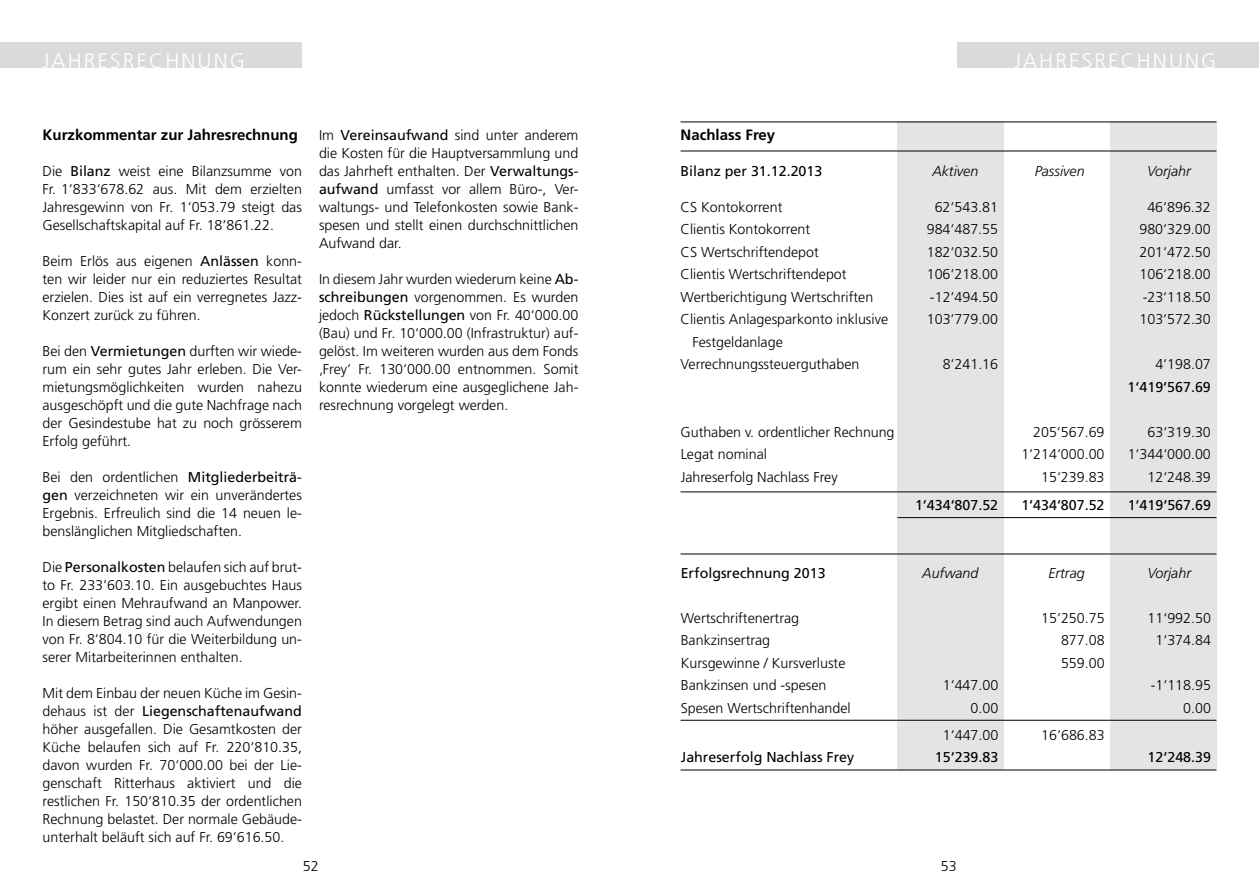
<style>
.page{position:relative;width:1259px;height:893px;background:#fff}
.page>*{position:absolute;margin:0;border:0;box-sizing:border-box;transform-origin:0 0}
.t1{font:300 21px "Frutiger";letter-spacing:.1em;color:#fff}
.t2{font:700 15px "Frutiger";color:#000}
.t3{font:300 14.25px/18px "Frutiger";color:#000;text-align:justify}
.t4{font:14.25px "Frutiger";color:#000}
.t5{font:italic 300 14.25px "Frutiger";color:#000}
.s1{font-weight:400}
</style>
<div class="page">
<div style="left:0;top:43px;width:302px;height:25px;background:#d9dadb"></div>
<div style="left:957px;top:43px;width:302px;height:25px;background:#d9dadb"></div>
<div style="left:1110px;top:122px;width:106px;height:648px;background:#e3e4e4"></div>
<div style="left:897px;top:122px;width:106px;height:648px;background:#e3e4e4"></div>
<hr style="left:680px;top:122px;width:536px;height:1px;background:#000">
<hr style="left:680px;top:151px;width:536px;height:1px;background:#000">
<hr style="left:680px;top:720px;width:536px;height:1px;background:#000">
<hr style="left:680px;top:770px;width:536px;height:1px;background:#000">
<hr style="left:680px;top:554px;width:536px;height:1px;background:#000">
<hr style="left:897px;top:517px;width:319px;height:1px;background:#000">
<hr style="left:680px;top:492px;width:536px;height:1px;background:#000">
<h1 class="t1" style="left:43px;top:49px;width:204px">JAHRESRECHNUNG</h1>
<h1 class="t1" style="left:1014px;top:49px;width:204px">JAHRESRECHNUNG</h1>
<p class="t2" style="left:43px;top:126px;width:257px">Kurzkommentar zur Jahresrechnung</p>
<p class="t3" style="left:43px;top:162px;width:261px">Die <span class="s1">Bilanz</span> weist eine Bilanzsumme von Fr. 1‘833‘678.62 aus. Mit dem erzielten Jahresgewinn von Fr. 1‘053.79 steigt das Gesellschaftskapital auf Fr. 18‘861.22.</p>
<p class="t3" style="left:43px;top:252px;width:261px">Beim Erlös aus eigenen <span class="s1">Anlässen</span> konn&shy;ten wir leider nur ein reduziertes Resultat erzielen. Dies ist auf ein verregnetes Jazz-Konzert zurück zu führen.</p>
<p class="t3" style="left:43px;top:342px;width:261px">Bei den <span class="s1">Vermietungen</span> durften wir wiede&shy;rum ein sehr gutes Jahr erleben. Die Ver&shy;mietungsmöglichkeiten wurden nahezu ausgeschöpft und die gute Nachfrage nach der Gesindestube hat zu noch grösserem Erfolg geführt.</p>
<p class="t3" style="left:43px;top:468px;width:261px">Bei den ordentlichen <span class="s1">Mitgliederbeiträ&shy;gen</span> verzeichneten wir ein unverändertes Ergebnis. Erfreulich sind die 14 neuen le&shy;benslänglichen Mitgliedschaften.</p>
<p class="t3" style="left:43px;top:558px;width:261px">Die <span class="s1">Personalkosten</span> belaufen sich auf brut&shy;to Fr. 233‘603.10. Ein ausgebuchtes Haus ergibt einen Mehraufwand an Manpower.<br>In diesem Betrag sind auch Aufwendungen von Fr. 8‘804.10 für die Weiterbildung un&shy;serer Mitarbeiterinnen enthalten.</p>
<p class="t3" style="left:43px;top:684px;width:261px">Mit dem Einbau der neuen Küche im Gesin&shy;dehaus ist der <span class="s1">Liegenschaftenaufwand </span>höher ausgefallen. Die Gesamtkosten der Küche belaufen sich auf Fr. 220‘810.35, davon wurden Fr. 70‘000.00 bei der Lie&shy;genschaft Ritterhaus aktiviert und die restlichen Fr. 150‘810.35 der ordentlichen Rechnung belastet. Der normale Gebäude&shy;unterhalt beläuft sich auf Fr. 69‘616.50.</p>
<p class="t3" style="left:319px;top:126px;width:261px">Im <span class="s1">Vereinsaufwand</span> sind unter anderem die Kosten für die Hauptversammlung und das Jahrheft enthalten. Der <span class="s1">Verwaltungs&shy;aufwand</span> umfasst vor allem Büro-, Ver&shy;waltungs- und Telefonkosten sowie Bank&shy;spesen und stellt einen durchschnittlichen Aufwand dar.</p>
<p class="t3" style="left:319px;top:270px;width:261px">In diesem Jahr wurden wiederum keine <span class="s1">Ab&shy;schreibungen</span> vorgenommen. Es wurden jedoch <span class="s1">Rückstellungen</span> von Fr. 40‘000.00 (Bau) und Fr. 10‘000.00 (Infrastruktur) auf&shy;gelöst. Im weiteren wurden aus dem Fonds ‚Frey‘ Fr. 130‘000.00 entnommen. Somit konnte wiederum eine ausgeglichene Jah&shy;resrechnung vorgelegt werden.</p>
<p class="t2" style="left:680px;top:126px;width:96px">Nachlass Frey</p>
<p class="t4" style="left:680px;top:162px;width:143px">Bilanz per 31.12.2013</p>
<p class="t5" style="left:932px;top:163px;width:47px">Aktiven</p>
<p class="t5" style="left:1034px;top:163px;width:51px">Passiven</p>
<p class="t5" style="left:1147px;top:163px;width:45px">Vorjahr</p>
<p class="t3" style="left:680px;top:198px;width:103px">CS Kontokorrent</p>
<p class="t3" style="left:934px;top:198px;width:65px">62‘543.81</p>
<p class="t3" style="left:1147px;top:198px;width:65px">46‘896.32</p>
<p class="t3" style="left:680px;top:220px;width:131px">Clientis Kontokorrent</p>
<p class="t3" style="left:926px;top:220px;width:73px">984‘487.55</p>
<p class="t3" style="left:1139px;top:220px;width:73px">980‘329.00</p>
<p class="t3" style="left:680px;top:243px;width:140px">CS Wertschriftendepot</p>
<p class="t3" style="left:926px;top:243px;width:73px">182‘032.50</p>
<p class="t3" style="left:1139px;top:243px;width:73px">201‘472.50</p>
<p class="t3" style="left:680px;top:265px;width:167px">Clientis Wertschriftendepot</p>
<p class="t3" style="left:926px;top:265px;width:73px">106‘218.00</p>
<p class="t3" style="left:1139px;top:265px;width:73px">106‘218.00</p>
<p class="t3" style="left:680px;top:288px;width:194px">Wertberichtigung Wertschriften</p>
<p class="t3" style="left:930px;top:288px;width:70px">-12‘494.50</p>
<p class="t3" style="left:1142px;top:288px;width:70px">-23‘118.50</p>
<p class="t3" style="left:680px;top:310px;width:209px">Clientis Anlagesparkonto inklusive</p>
<p class="t3" style="left:927px;top:310px;width:73px">103‘779.00</p>
<p class="t3" style="left:1139px;top:310px;width:73px">103‘572.30</p>
<p class="t3" style="left:680px;top:331px;width:180px;line-height:22.5px;text-indent:12px">Festgeldanlage<br>Verrechnungssteuerguthaben</p>
<p class="t3" style="left:942px;top:355px;width:57px">8‘241.16</p>
<p class="t3" style="left:1155px;top:355px;width:57px">4‘198.07</p>
<p class="t4" style="left:1127px;top:378px;width:85px">1‘419‘567.69</p>
<p class="t3" style="left:680px;top:423px;width:215px">Guthaben v. ordentlicher Rechnung</p>
<p class="t3" style="left:1033px;top:423px;width:73px">205‘567.69</p>
<p class="t3" style="left:1147px;top:423px;width:65px">63‘319.30</p>
<p class="t3" style="left:680px;top:445px;width:88px">Legat nominal</p>
<p class="t3" style="left:1021px;top:445px;width:85px">1‘214‘000.00</p>
<p class="t3" style="left:1127px;top:445px;width:85px">1‘344‘000.00</p>
<p class="t3" style="left:680px;top:468px;width:159px">Jahreserfolg Nachlass Frey</p>
<p class="t3" style="left:1041px;top:468px;width:65px">15‘239.83</p>
<p class="t3" style="left:1147px;top:468px;width:65px">12‘248.39</p>
<p class="t4" style="left:915px;top:497px;width:85px">1‘434‘807.52</p>
<p class="t4" style="left:1021px;top:497px;width:85px">1‘434‘807.52</p>
<p class="t4" style="left:1127px;top:497px;width:85px">1‘419‘567.69</p>
<p class="t4" style="left:680px;top:564px;width:146px">Erfolgsrechnung 2013</p>
<p class="t5" style="left:922px;top:565px;width:58px">Aufwand</p>
<p class="t5" style="left:1048px;top:565px;width:38px">Ertrag</p>
<p class="t5" style="left:1147px;top:565px;width:45px">Vorjahr</p>
<p class="t3" style="left:680px;top:609px;width:120px">Wertschriftenertrag</p>
<p class="t3" style="left:1041px;top:609px;width:65px">15‘250.75</p>
<p class="t3" style="left:1147px;top:609px;width:65px">11‘992.50</p>
<p class="t3" style="left:681px;top:631px;width:91px">Bankzinsertrag</p>
<p class="t3" style="left:1061px;top:631px;width:45px">877.08</p>
<p class="t3" style="left:1155px;top:631px;width:57px">1‘374.84</p>
<p class="t3" style="left:681px;top:654px;width:166px">Kursgewinne / Kursverluste</p>
<p class="t3" style="left:1061px;top:654px;width:45px">559.00</p>
<p class="t3" style="left:681px;top:676px;width:147px">Bankzinsen und -spesen</p>
<p class="t3" style="left:943px;top:676px;width:57px">1‘447.00</p>
<p class="t3" style="left:1150px;top:676px;width:62px">-1‘118.95</p>
<p class="t3" style="left:681px;top:699px;width:171px">Spesen Wertschriftenhandel</p>
<p class="t3" style="left:970px;top:699px;width:29px">0.00</p>
<p class="t3" style="left:1183px;top:699px;width:29px">0.00</p>
<p class="t3" style="left:943px;top:726px;width:57px">1‘447.00</p>
<p class="t3" style="left:1041px;top:726px;width:65px">16‘686.83</p>
<p class="t4" style="left:681px;top:749px;width:175px">Jahreserfolg Nachlass Frey</p>
<p class="t4" style="left:935px;top:749px;width:65px">15‘239.83</p>
<p class="t4" style="left:1147px;top:749px;width:65px">12‘248.39</p>
<p class="t3" style="left:303px;top:857px;width:17px">52</p>
<p class="t3" style="left:941px;top:857px;width:17px">53</p>
</div>
